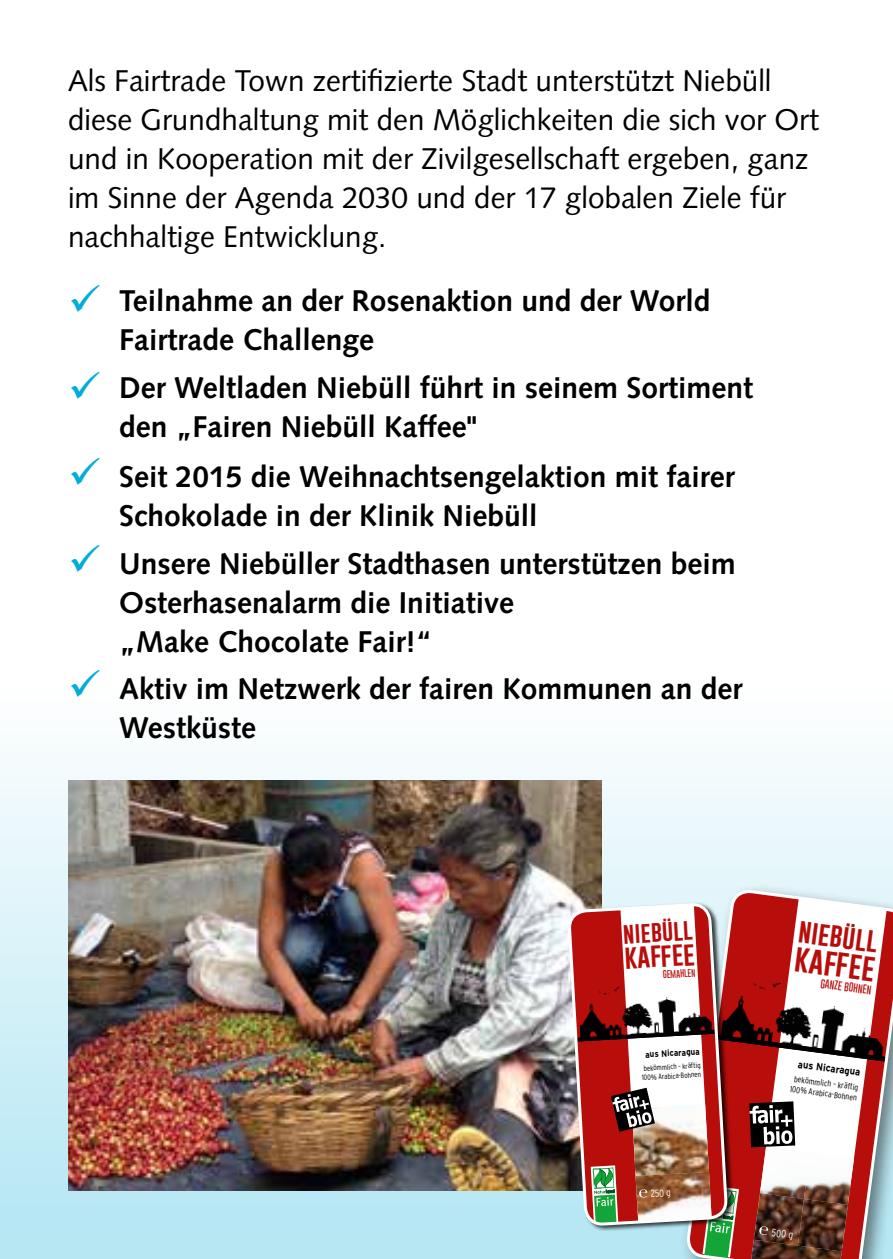
<style>
.page{position:relative;width:893px;height:1259px;background:#fff}
.page>*{position:absolute;margin:0;border:0;box-sizing:border-box;transform-origin:0 0}
.t1{font:700 30px/39px "Syntax";color:#000}
.t2{font:30px/39px "Syntax";color:#000}
.t3{font:28.8px "Gobold";color:#b70e0c}
.t4{font:25.2px "Gobold";color:#b70e0c}
.t5{font:22.2px "Gobold";color:#b70e0c}
.t6{font:300 condensed 10.8px "Interstate";color:#fff}
.t7{font:700 10.5px "Interstate";color:#000;scale:.87 1}
.t8{font:300 condensed 10.2px "Interstate";color:#fff}
.t9{font:700 9.3px "Interstate";color:#000;scale:.87 1}
.t10{font:100 9.3px "Gobold";color:#b70e0c}
.t11{font:300 condensed 8.7px/10.5px "Interstate";color:#000;text-align:center}
.t12{font:100 8.1px "Gobold";color:#b70e0c}
.t13{font:300 condensed 7.5px/9.3px "Interstate";color:#000}
</style>
<div class="page">
<div style="left:0;top:683px;width:893px;height:576px;background:linear-gradient(to bottom,#fefefe,#b2e5f3)"></div>
<img style="left:68px;top:780px;width:533px;height:411px">
<svg style="left:685px;top:888px;width:208px;height:16px;background:#dccfd3"></svg>
<svg style="left:727px;top:904px;width:166px;height:355px"></svg>
<img style="left:569px;top:904px;width:158px;height:355px">
<svg style="left:71px;top:683px;width:28px;height:14px"></svg>
<p class="t2" style="left:68px;top:61px;width:752px">Als Fairtrade Town zertifizierte Stadt unterstützt Niebüll diese Grundhaltung mit den Möglichkeiten die sich vor Ort und in Kooperation mit der Zivilgesellschaft ergeben, ganz im Sinne der Agenda 2030 und der 17 globalen Ziele für nachhaltige Entwicklung.</p>
<p class="t1" style="left:119px;top:281px;width:593px">Teilnahme an der Rosenaktion und der World<br>Fairtrade Challenge</p>
<p class="t1" style="left:119px;top:368px;width:635px">Der Weltladen Niebüll führt in seinem Sortiment den „Fairen Niebüll Kaffee"</p>
<p class="t1" style="left:119px;top:457px;width:617px">Seit 2015 die Weihnachtsengelaktion mit fairer<br>Schokolade in der Klinik Niebüll</p>
<p class="t1" style="left:119px;top:544px;width:618px">Unsere Niebüller Stadthasen unterstützen beim<br>Osterhasenalarm die Initiative<br>„Make Chocolate Fair!“</p>
<p class="t1" style="left:119px;top:669px;width:625px">Aktiv im Netzwerk der fairen Kommunen an der<br>Westküste</p>
<p class="t5" style="left:622px;top:918px;width:71px;rotate:-3deg">niebüll</p>
<p class="t4" style="left:624px;top:940px;width:72px;rotate:-3deg">kaffee</p>
<p class="t12" style="left:663px;top:969px;width:34px;rotate:-3deg">GEMAHLEN</p>
<p class="t9" style="left:645px;top:1049px;width:64px;rotate:-3deg">aus Nicaragua</p>
<p class="t13" style="left:641px;top:1063px;width:61px;rotate:-3deg">bekömmlich – kräftig<br>100% Arabica-Bohnen</p>
<p class="t8" style="left:651px;top:1187px;width:22px;rotate:-3deg">250 g</p>
<p class="t4" style="left:800px;top:914px;width:81px;rotate:7deg">niebüll</p>
<p class="t3" style="left:798px;top:938px;width:82px;rotate:8deg">kaffee</p>
<p class="t10" style="left:821px;top:977px;width:53px;rotate:7deg">GANZE BOHNEN</p>
<p class="t7" style="left:799px;top:1058px;width:74px;rotate:7deg">aus Nicaragua</p>
<p class="t11" style="left:792px;top:1073px;width:69px;rotate:7deg">bekömmlich – kräftig<br>100% Arabica-Bohnen</p>
<p class="t6" style="left:773px;top:1226px;width:23px;rotate:8deg">500 g</p>
</div>
